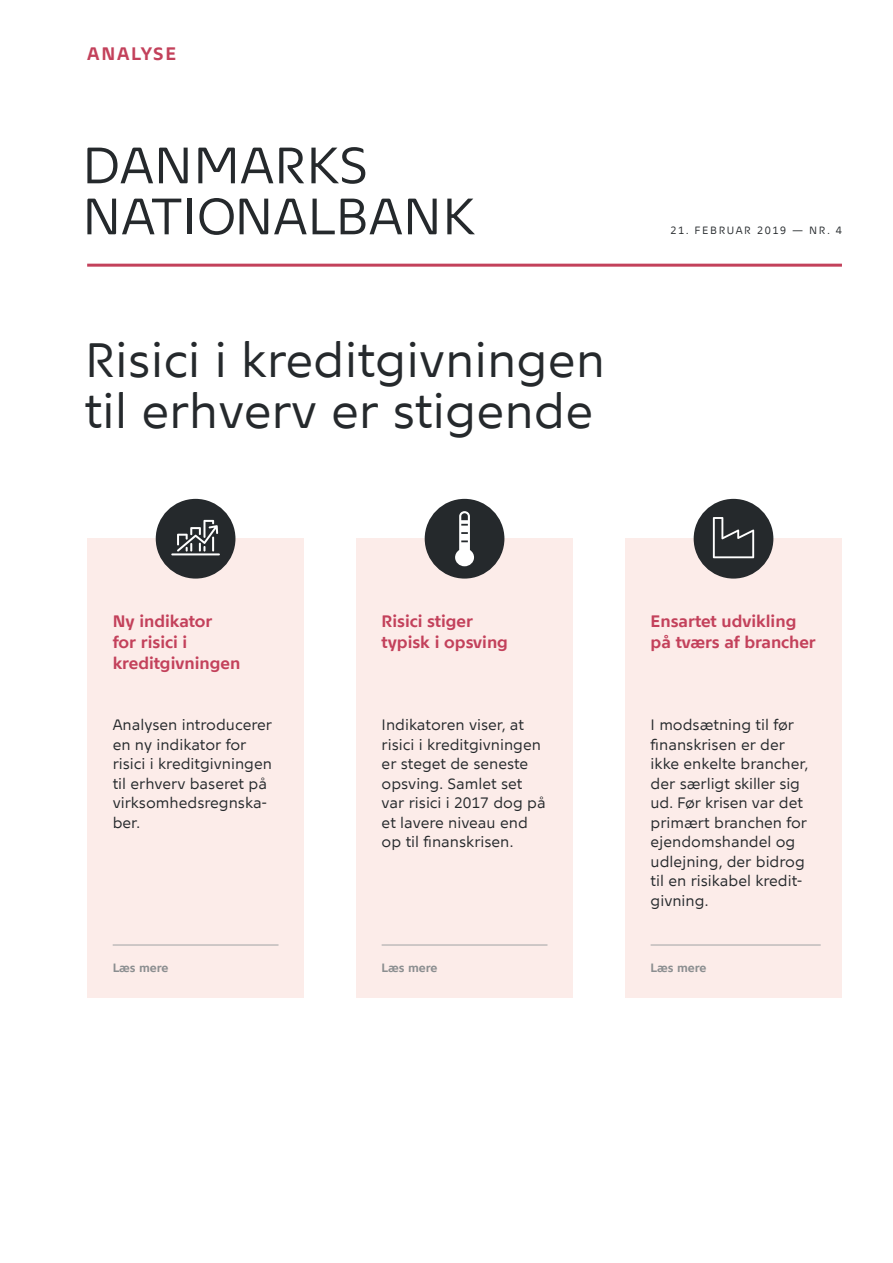
<style>
.page{position:relative;width:893px;height:1263px;background:#fff}
.page>*{position:absolute;margin:0;border:0;box-sizing:border-box;transform-origin:0 0}
.t1{font:51px/51px "Nationalbank";color:#25292c}
.t2{font:48px/51px "Nationalbank";color:#25292c}
.t3{font:700 18px "Nationalbank";letter-spacing:.1em;color:#c3415b}
.t4{font:700 16.5px/21px "Nationalbank";color:#c3415b}
.t5{font:15px/19.5px "Nationalbank";color:#25292c}
.t6{font:700 12px "Nationalbank";color:#8b8e90}
.t7{font:10.5px "Nationalbank";letter-spacing:.15em;color:#25292c}
</style>
<div class="page">
<hr style="left:87px;top:264px;width:755px;height:3px;background:#c3415b">
<div style="left:87px;top:538px;width:217px;height:459px;background:#fcece9"></div>
<hr style="left:113px;top:945px;width:166px;height:1px;background:#a0a3a5">
<div style="left:156px;top:499px;width:79px;height:80px;background:#25292c;border-radius:50%"></div>
<div style="left:356px;top:538px;width:217px;height:459px;background:#fcece9"></div>
<hr style="left:382px;top:945px;width:165px;height:1px;background:#a0a3a5">
<div style="left:425px;top:499px;width:79px;height:80px;background:#25292c;border-radius:50%"></div>
<div style="left:625px;top:538px;width:217px;height:459px;background:#fcece9"></div>
<hr style="left:651px;top:945px;width:170px;height:1px;background:#a0a3a5">
<div style="left:694px;top:499px;width:79px;height:80px;background:#25292c;border-radius:50%"></div>
<hr style="left:171px;top:553px;width:49px;height:2px;background:#fff">
<svg style="left:177px;top:520px;width:41px;height:31px"></svg>
<svg style="left:455px;top:511px;width:19px;height:55px"></svg>
<svg style="left:713px;top:517px;width:41px;height:41px"></svg>
<p class="t3" style="left:87px;top:43px;width:91px">ANALYSE</p>
<h1 class="t1" style="left:82px;top:139px;width:394px">DANMARKS<br>NATIONALBANK</h1>
<h2 class="t2" style="left:84px;top:334px;width:522px">Risici i kreditgivningen til erhverv er stigende</h2>
<p class="t7" style="left:670px;top:224px;width:173px">21. FEBRUAR 2019 — NR. 4</p>
<p class="t4" style="left:113px;top:610px;width:129px">Ny indikator<br>for risici i kreditgivningen</p>
<p class="t5" style="left:113px;top:715px;width:161px">Analysen introducerer en ny indikator for risici i kreditgivningen til erhverv baseret på virksomhedsregnska&shy;ber.</p>
<p class="t6" style="left:113px;top:960px;width:57px">Læs mere</p>
<p class="t4" style="left:382px;top:610px;width:128px">Risici stiger typisk i opsving</p>
<p class="t4" style="left:651px;top:610px;width:167px">Ensartet udvikling på tværs af brancher</p>
<p class="t5" style="left:382px;top:715px;width:166px">Indikatoren viser, at risici i kreditgivningen er steget de seneste opsving. Samlet set var risici i 2017 dog på et lavere niveau end op til finanskrisen.</p>
<p class="t5" style="left:651px;top:715px;width:159px">I modsætning til før finanskrisen er der ikke enkelte brancher, der særligt skiller sig ud. Før krisen var det primært branchen for ejendomshandel og udlejning, der bidrog til en risikabel kredit&shy;givning.</p>
<p class="t6" style="left:382px;top:960px;width:57px">Læs mere</p>
<p class="t6" style="left:651px;top:960px;width:57px">Læs mere</p>
</div>
